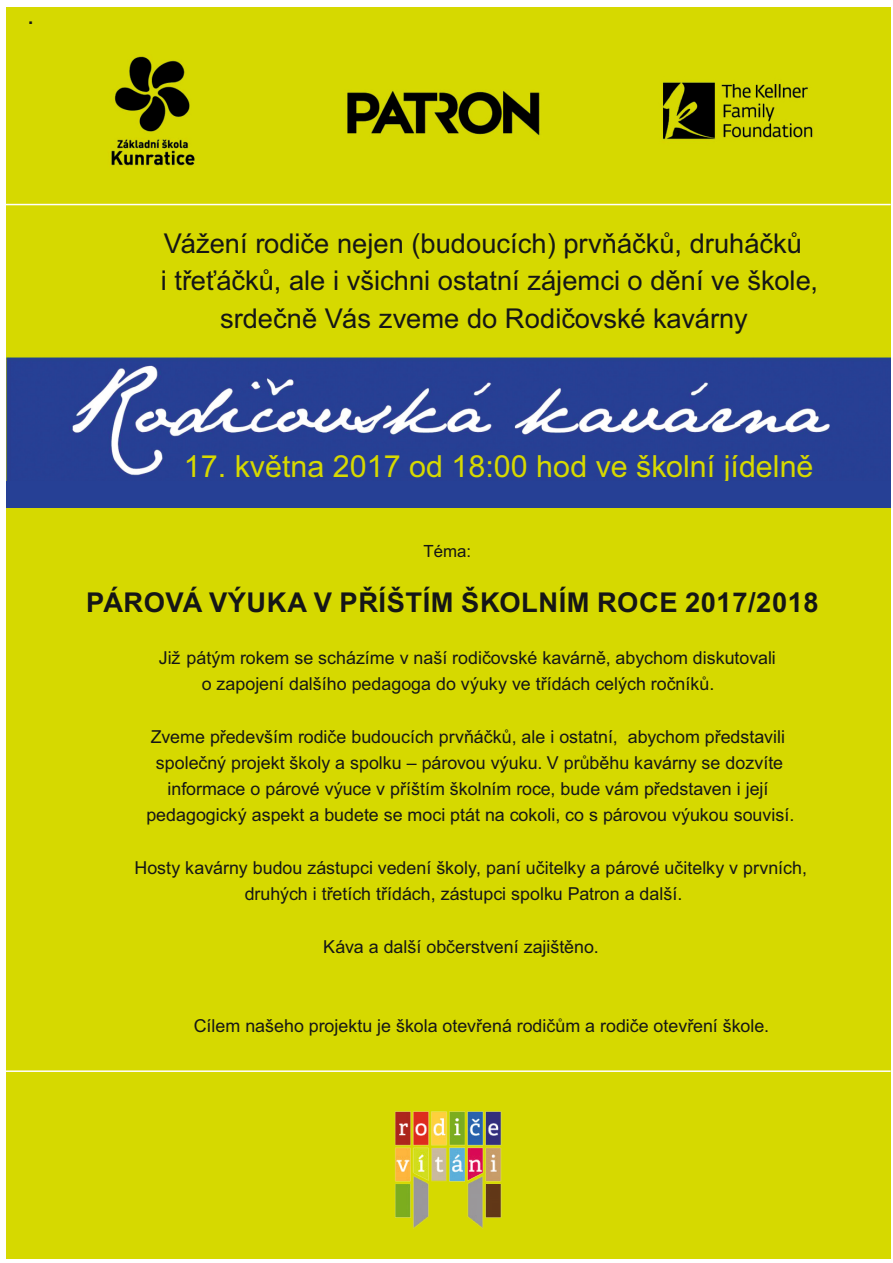
<style>
.page{position:relative;width:893px;height:1263px;background:#fff}
.page>*{position:absolute;margin:0;border:0;box-sizing:border-box;transform-origin:0 0}
.t1{font:30.45px "Arial";color:#d7d900}
.t2{font:27.3px/37.8px "Arial";color:#151616;text-align:center}
.t3{font:700 27.3px "Arial";letter-spacing:.02em;color:#151616}
.t4{font:25.65px "Arial";color:#151616}
.t5{font:17.85px/26.2px "Arial";color:#151616}
.t6{font:16.8px "Arial";color:#151616}
</style>
<div class="page">
<div style="left:6px;top:193px;width:885px;height:161px;background:#d6d900"></div>
<img style="left:6px;top:7px;width:885px;height:186px">
<img style="left:6px;top:354px;width:885px;height:904px">
<hr style="left:6px;top:204px;width:885px;height:1px;background:#fff">
<div style="left:6px;top:481px;width:885px;height:27px;background:#264095"></div>
<hr style="left:6px;top:1070px;width:885px;height:2px;background:#fff">
<img style="left:380px;top:1097px;width:137px;height:137px">
<h3 class="t4" style="left:27px;top:6px;width:9px">.</h3>
<h2 class="t2" style="left:161px;top:227px;width:659px">Vážení rodiče nejen (budoucích) prvňáčků, druháčků<br>i třeťáčků, ale i všichni ostatní zájemci o dění ve škole, srdečně Vás zveme do Rodičovské kavárny</h2>
<h1 class="t1" style="left:184px;top:455px;width:631px">17. května 2017 od 18:00 hod ve školní jídelně</h1>
<p class="t6" style="left:424px;top:545px;width:49px">Téma:</p>
<h2 class="t3" style="left:86px;top:592px;width:734px">PÁROVÁ VÝUKA V PŘÍŠTÍM ŠKOLNÍM ROCE 2017/2018</h2>
<p class="t5" style="left:202px;top:646px;width:576px;text-indent:-43px">Již pátým rokem se scházíme v naší rodičovské kavárně, abychom diskutovali o zapojení dalšího pedagoga do výuky ve třídách celých ročníků.</p>
<p class="t5" style="left:146px;top:725px;width:649px;text-align:center">Zveme především rodiče budoucích prvňáčků, ale i ostatní, abychom představili společný projekt školy a spolku – párovou výuku. V průběhu kavárny se dozvíte informace o párové výuce v příštím školním roce, bude vám představen i její pedagogický aspekt a budete se moci ptát na cokoli, co s párovou výukou souvisí.</p>
<p class="t5" style="left:245px;top:856px;width:564px;text-indent:-110px">Hosty kavárny budou zástupci vedení školy, paní učitelky a párové učitelky v prvních, druhých i třetích třídách, zástupci spolku Patron a další.</p>
<p class="t5" style="left:323px;top:935px;width:277px">Káva a další občerstvení zajištěno.</p>
<p class="t5" style="left:194px;top:1014px;width:577px">Cílem našeho projektu je škola otevřená rodičům a rodiče otevření škole.</p>
</div>
